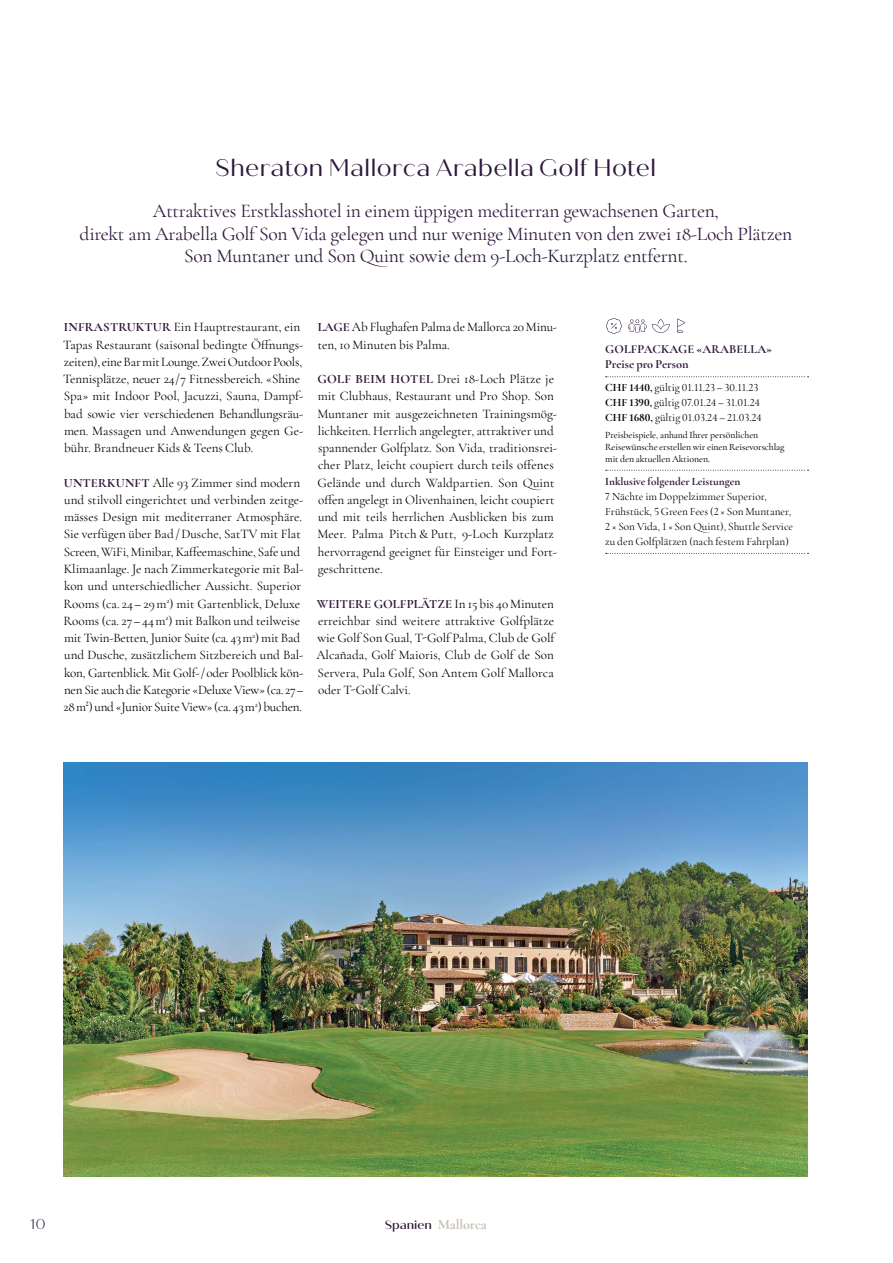
<style>
.page{position:relative;width:893px;height:1263px;background:#fff}
.page>*{position:absolute;margin:0;border:0;box-sizing:border-box;transform-origin:0 0}
._10_Hotel_Titel{font:24px "Quiche Sans";color:#2e173c}
._10_Hotel_Lead{font:19.5px/22.5px "Cormorant Garamond";letter-spacing:-.015em;color:#2e173c;text-align:center}
._00_Land{font:700 14.25px "Cormorant Garamond";letter-spacing:-.01em;color:#c8c0b4}
.t1{font:300 14.25px "Quiche Sans";color:#2e173c}
._00_GS_Einstieg{font:13.2px/17.2px "Cormorant Garamond";color:#000}
._00_GS_Einstieg-2{font:700 12.75px "Cormorant Garamond";letter-spacing:.005em;color:#2e173c}
._30_Tabelle_Titel{font:700 12.3px "Cormorant Garamond";color:#2e173c}
._30_Tabelle_GS{font:11.25px/15px "Cormorant Garamond";color:#000}
._30_Tabelle_GS_Preis{font:11.25px "Cormorant Garamond";color:#000}
._30_Tabelle_UT{font:700 11.25px "Cormorant Garamond";color:#2e173c}
._30_Tabelle_Infotext{font:500 9.75px/12px "Cormorant Garamond";letter-spacing:-.005em;color:#000}
.s1{font-weight:700;font-size:12.75px;color:#2e173c}
.s2{font-weight:400;font-size:13.2px;color:#000}
.s3{font-weight:700}
.s4{font-family:"Quiche Sans";font-weight:500;font-size:12px;color:#2e173c}
</style>
<div class="page">
<img style="left:64px;top:763px;width:744px;height:414px">
<svg style="left:606px;top:376px;width:202px;height:1px"></svg>
<svg style="left:606px;top:470px;width:202px;height:1px"></svg>
<svg style="left:606px;top:553px;width:202px;height:1px"></svg>
<svg style="left:606px;top:318px;width:16px;height:16px"></svg>
<svg style="left:628px;top:319px;width:42px;height:14px"></svg>
<svg style="left:677px;top:319px;width:8px;height:14px"></svg>
<p class="_10_Hotel_Titel" style="left:215px;top:154px;width:443px">Sheraton Mallorca Arabella Golf Hotel</p>
<p class="_10_Hotel_Lead" style="left:80px;top:200px;width:714px">Attraktives Erstklasshotel in einem üppigen mediterran gewachsenen Garten,<br>direkt am Arabella Golf Son Vida gelegen und nur wenige Minuten von den zwei 18-Loch Plätzen<br>Son Muntaner und Son Quint sowie dem 9-Loch-Kurzplatz entfernt.</p>
<p class="_00_GS_Einstieg" style="left:63px;top:319px;width:242px"><span class="s1">INFRASTRUKTUR</span> Ein Hauptrestaurant, ein Tapas Restaurant (saisonal bedingte Öffnungs&shy;zeiten), eine Bar mit Lounge. Zwei Outdoor Pools, Tennisplätze, neuer 24 / 7 Fitnessbereich. «Shine Spa» mit Indoor Pool, Jacuzzi, Sauna, Dampf&shy;bad sowie vier verschiedenen Behandlungsräu&shy;men. Massagen und Anwendungen gegen Ge&shy;bühr. Brandneuer Kids &amp; Teens Club.</p>
<p class="_00_GS_Einstieg" style="left:64px;top:474px;width:242px"><span class="s1">UNTERKUNFT</span> Alle 93 Zimmer sind modern und stilvoll eingerichtet und verbinden zeitge&shy;mässes Design mit mediterraner Atmosphäre.<br>Sie verfügen über Bad / Dusche, SatTV mit Flat Screen, WiFi, Minibar, Kaffeemaschine, Safe und Klimaanlage. Je nach Zimmerkategorie mit Bal&shy;kon und unterschiedlicher Aussicht. Superior Rooms (ca. 24 – 29 m<sup>2</sup>) mit Gartenblick, Deluxe Rooms (ca. 27 – 44 m<sup>2</sup>) mit Balkon und teilweise mit Twin-Betten, Junior Suite (ca. 43 m<sup>2</sup>) mit Bad und Dusche, zusätzlichem Sitzbereich und Bal&shy;kon, Gartenblick. Mit Golf- / oder Poolblick kön&shy;nen Sie auch die Kategorie «Deluxe View» (ca. 27 – 28 m²) und «Junior Suite View» (ca. 43 m<sup>2</sup>) buchen.</p>
<p class="_00_GS_Einstieg" style="left:318px;top:319px;width:241px"><span class="s1">LAGE</span> Ab Flughafen Palma de Mallorca 20 Minu&shy;ten, 10 Minuten bis Palma.</p>
<p class="_00_GS_Einstieg" style="left:317px;top:370px;width:241px"><span class="s1">GOLF BEIM HOTEL</span> Drei 18-Loch Plätze je mit Clubhaus, Restaurant und Pro Shop. Son Muntaner mit ausgezeichneten Trainingsmög&shy;lichkeiten. Herrlich angelegter, attraktiver und spannender Golfplatz. Son Vida, traditionsrei&shy;cher Platz, leicht coupiert durch teils offenes Gelände und durch Waldpartien. Son Quint offen angelegt in Olivenhainen, leicht coupiert und mit teils herrlichen Ausblicken bis zum Meer. Palma Pitch &amp; Putt, 9-Loch Kurzplatz hervorragend geeignet für Einsteiger und Fort&shy;geschrittene.</p>
<p class="_00_GS_Einstieg-2" style="left:317px;top:595px;width:239px">WEITERE GOLFPLÄTZE <span class="s2">In 15 bis 40 Minuten</span></p>
<p class="_00_GS_Einstieg" style="left:316px;top:612px;width:239px;text-align:justify">erreichbar sind weitere attraktive Golfplätze wie Golf Son Gual, T-Golf Palma, Club de Golf Alcañada, Golf Maioris, Club de Golf de Son Servera, Pula Golf, Son Antem Golf Mallorca oder T-Golf Calvi.</p>
<p class="_30_Tabelle_Titel" style="left:605px;top:342px;width:168px">GOLFPACKAGE «ARABELLA»</p>
<p class="_30_Tabelle_Titel" style="left:605px;top:357px;width:85px">Preise pro Person</p>
<p class="_30_Tabelle_GS_Preis" style="left:605px;top:381px;width:155px"><span class="s3">CHF 1440,</span> gültig 01.11.23 – 30.11.23</p>
<p class="_30_Tabelle_GS_Preis" style="left:605px;top:396px;width:156px"><span class="s3">CHF 1390,</span> gültig 07.01.24 – 31.01.24</p>
<p class="_30_Tabelle_GS_Preis" style="left:605px;top:411px;width:158px"><span class="s3">CHF 1680,</span> gültig 01.03.24 – 21.03.24</p>
<p class="_30_Tabelle_Infotext" style="left:605px;top:429px;width:181px">Preisbeispiele, anhand Ihrer persönlichen<br>Reisewünsche erstellen wir einen Reisevorschlag mit den aktuellen Aktionen.</p>
<p class="_30_Tabelle_UT" style="left:605px;top:474px;width:137px">Inklusive folgender Leistungen</p>
<p class="_30_Tabelle_GS" style="left:605px;top:489px;width:189px">7 Nächte im Doppelzimmer Superior, Frühstück, 5 Green Fees (2 × Son Muntaner, 2 × Son Vida, 1 × Son Quint), Shuttle Service zu den Golfplätzen (nach festem Fahrplan)</p>
<p class="t1" style="left:30px;top:1215px;width:17px">10</p>
<p class="_00_Land" style="left:385px;top:1215px;width:104px"><span class="s4">Spanien</span> Mallorca</p>
</div>
